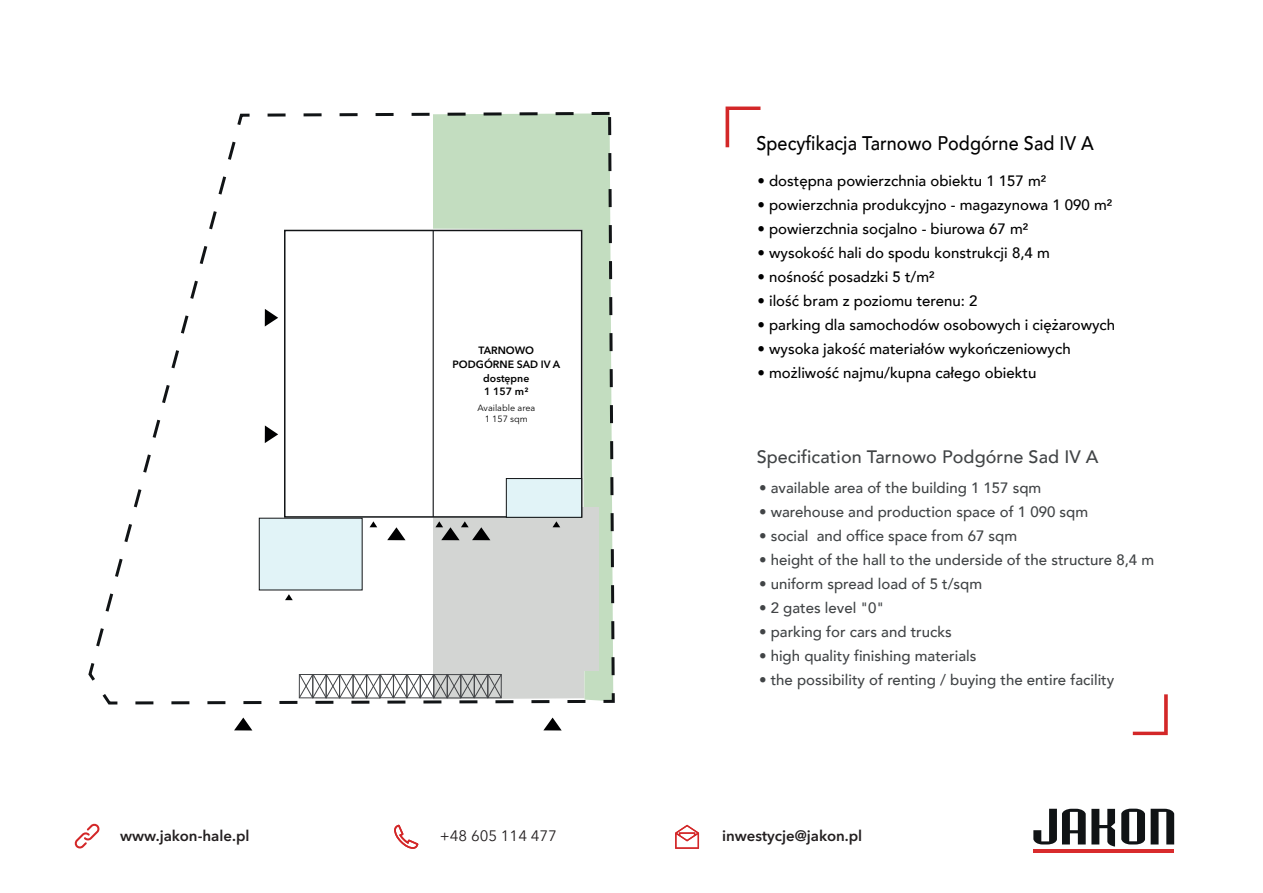
<style>
.page{position:relative;width:1263px;height:893px;background:#fff}
.page>*{position:absolute;margin:0;border:0;box-sizing:border-box;transform-origin:0 0}
.t1{font:500 19.65px "Avenir";letter-spacing:.005em;color:#000001;scale:.91 1}
.t2{font:500 18px "Avenir";letter-spacing:.005em;color:#414446}
.t3{font:500 15px "Avenir";color:#000001}
.t4{font:500 15px "Avenir";color:#414446}
.t5{font:600 15px "Avenir Next LT Pro";color:#231f20}
.t6{font:15px "Avenir Next LT Pro";color:#231f20}
.t7{font:600 10.5px/13.6px "Avenir Next LT Pro";color:#000001;text-align:center}
.t8{font:9px/10.8px "Avenir Next LT Pro";color:#000001;text-align:center}
</style>
<div class="page">
<svg style="left:726px;top:107px;width:34px;height:40px"></svg>
<svg style="left:1133px;top:694px;width:35px;height:41px"></svg>
<svg style="left:1033px;top:808px;width:141px;height:38px"></svg>
<hr style="left:1033px;top:849px;width:141px;height:3px;background:#d92b2d">
<svg style="left:74px;top:823px;width:26px;height:26px"></svg>
<svg style="left:394px;top:825px;width:24px;height:24px"></svg>
<svg style="left:675px;top:825px;width:24px;height:24px"></svg>
<svg style="left:88px;top:111px;width:527px;height:594px"></svg>
<svg style="left:220px;top:210px;width:65px;height:171px"></svg>
<svg style="left:265px;top:425px;width:13px;height:18px"></svg>
<svg style="left:387px;top:527px;width:19px;height:13px"></svg>
<svg style="left:543px;top:717px;width:19px;height:13px"></svg>
<svg style="left:234px;top:717px;width:18px;height:13px"></svg>
<svg style="left:298px;top:673px;width:204px;height:26px"></svg>
<svg style="left:285px;top:594px;width:8px;height:6px"></svg>
<svg style="left:370px;top:521px;width:7px;height:6px"></svg>
<svg style="left:435px;top:521px;width:55px;height:19px"></svg>
<svg style="left:552px;top:521px;width:8px;height:6px"></svg>
<p class="t7" style="left:453px;top:344px;width:109px">TARNOWO<br>PODGÓRNE SAD IV A dostępne<br>1 157 m²</p>
<p class="t8" style="left:477px;top:402px;width:59px">Available area<br>1 157 sqm</p>
<h1 class="t1" style="left:756px;top:127px;width:372px">Specyfikacja Tarnowo Podgórne Sad IV A</h1>
<p class="t3" style="left:757px;top:167px;width:290px">• dostępna powierzchnia obiektu 1 157 m²</p>
<p class="t3" style="left:757px;top:191px;width:356px">• powierzchnia produkcyjno - magazynowa 1 090 m²</p>
<p class="t3" style="left:757px;top:215px;width:272px">• powierzchnia socjalno - biurowa 67 m²</p>
<p class="t3" style="left:757px;top:239px;width:294px">• wysokość hali do spodu konstrukcji 8,4 m</p>
<p class="t3" style="left:757px;top:263px;width:179px">• nośność posadzki 5 t/m²</p>
<p class="t3" style="left:757px;top:287px;width:222px">• ilość bram z poziomu terenu: 2</p>
<p class="t3" style="left:757px;top:311px;width:359px">• parking dla samochodów osobowych i ciężarowych</p>
<p class="t3" style="left:757px;top:335px;width:315px">• wysoka jakość materiałów wykończeniowych</p>
<p class="t3" style="left:757px;top:359px;width:281px">• możliwość najmu/kupna całego obiektu</p>
<p class="t2" style="left:757px;top:441px;width:343px">Specification Tarnowo Podgórne Sad IV A</p>
<p class="t4" style="left:759px;top:475px;width:284px">• available area of the building 1 157 sqm</p>
<p class="t4" style="left:759px;top:499px;width:331px">• warehouse and production space of 1 090 sqm</p>
<p class="t4" style="left:759px;top:523px;width:260px">• social and office space from 67 sqm</p>
<p class="t4" style="left:759px;top:547px;width:397px">• height of the hall to the underside of the structure 8,4 m</p>
<p class="t4" style="left:759px;top:571px;width:225px">• uniform spread load of 5 t/sqm</p>
<p class="t4" style="left:759px;top:595px;width:127px">• 2 gates level "0"</p>
<p class="t4" style="left:759px;top:619px;width:194px">• parking for cars and trucks</p>
<p class="t4" style="left:759px;top:643px;width:219px">• high quality finishing materials</p>
<p class="t4" style="left:759px;top:667px;width:357px">• the possibility of renting / buying the entire facility</p>
<p class="t5" style="left:120px;top:826px;width:131px">www.jakon-hale.pl</p>
<p class="t6" style="left:440px;top:827px;width:118px">+48 605 114 477</p>
<p class="t5" style="left:722px;top:827px;width:142px">inwestycje@jakon.pl</p>
</div>
